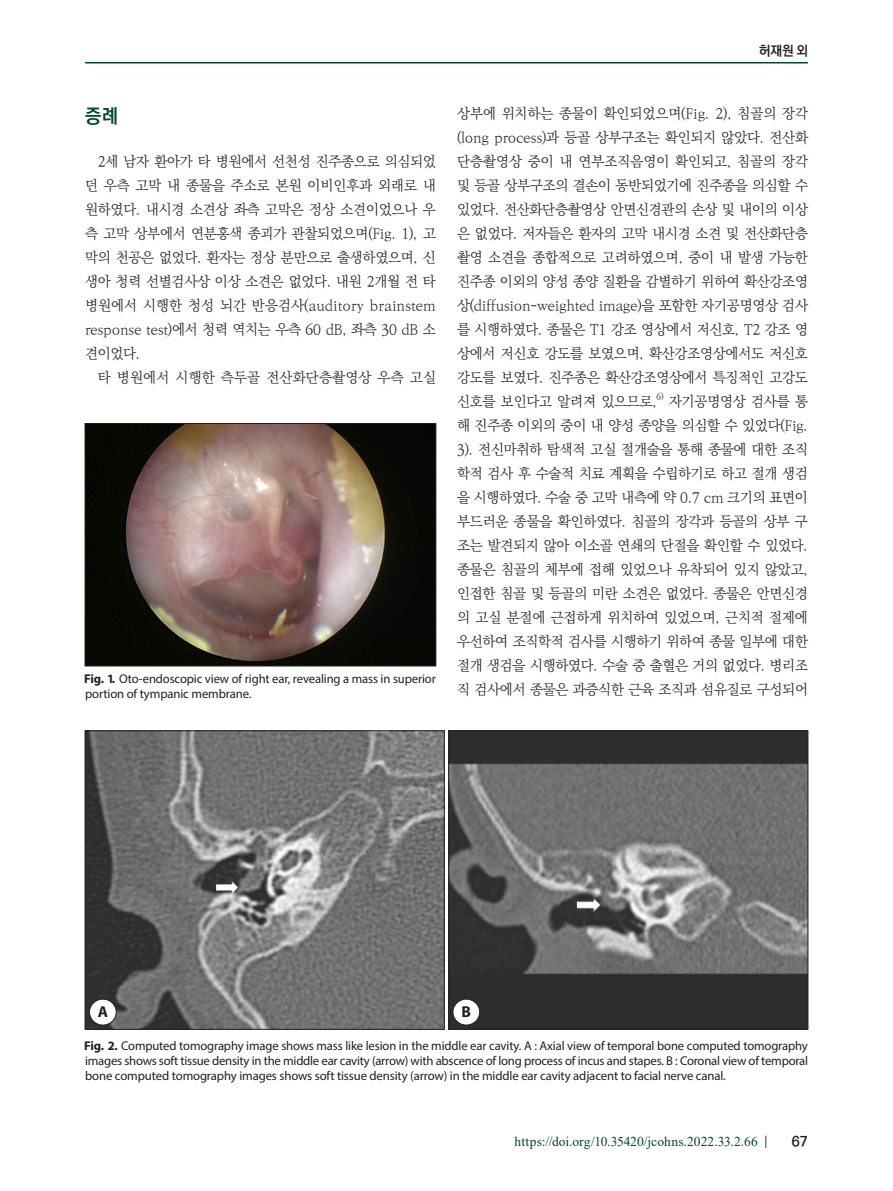
<style>
.page{position:relative;width:893px;height:1191px;background:#fff}
.page>*{position:absolute;margin:0;border:0;box-sizing:border-box;transform-origin:0 0}
.heading_1st{font:700 19.5px "Ko Pub World Dotum";color:#01492b;scale:.96 1}
.t1{font:700 15.75px "Myriad Pro";color:#231f20}
.main_text{font:300 14.25px/24px "Ko Pub World Batang";letter-spacing:-.015em;color:#231f20;text-align:justify}
.main_text-2{font:300 14.25px "Ko Pub World Batang";letter-spacing:.015em;color:#231f20}
.t2{font:700 14.25px "Ko Pub World Dotum";color:#231f20}
.t3{font:13.5px "Times New Roman";letter-spacing:.005em;color:#01492b}
.t4{font:700 13.5px "Ko Pub Dotum";color:#231f20}
.figure__table_title{font:12.75px/15.3px "Myriad Pro";letter-spacing:-.01em;color:#231f20}
.main_text-3{font:300 8.25px "Ko Pub World Batang";color:#231f20}
.s1{font-weight:700}
</style>
<div class="page">
<hr style="left:85px;top:62px;width:723px;height:1px;background:#01492b">
<img style="left:87px;top:425px;width:347px;height:239px">
<div style="left:85px;top:423px;width:351px;height:243px;border:1px solid #231f20"></div>
<img style="left:450px;top:732px;width:356px;height:295px">
<div style="left:448px;top:730px;width:360px;height:299px;border:1px solid #231f20"></div>
<img style="left:87px;top:732px;width:356px;height:295px">
<div style="left:85px;top:730px;width:360px;height:299px;border:1px solid #231f20"></div>
<div style="left:87px;top:1009px;width:15px;height:17px;background:#303030"></div>
<div style="left:90px;top:999px;width:26px;height:26px;background:#fff;border-radius:50%"></div>
<div style="left:89px;top:999px;width:27px;height:26px;border:1px solid #231f20;border-radius:50%"></div>
<div style="left:453px;top:999px;width:27px;height:26px;background:#fff;border-radius:50%"></div>
<div style="left:453px;top:999px;width:27px;height:26px;border:1px solid #231f20;border-radius:50%"></div>
<p class="heading_1st" style="left:85px;top:102px;width:36px">증례</p>
<p class="main_text" style="left:85px;top:150px;width:352px;text-indent:13px">2세 남자 환아가 타 병원에서 선천성 진주종으로 의심되었 던 우측 고막 내 종물을 주소로 본원 이비인후과 외래로 내 원하였다. 내시경 소견상 좌측 고막은 정상 소견이었으나 우 측 고막 상부에서 연분홍색 종괴가 관찰되었으며(Fig. 1), 고 막의 천공은 없었다. 환자는 정상 분만으로 출생하였으며, 신 생아 청력 선별검사상 이상 소견은 없었다. 내원 2개월 전 타 병원에서 시행한 청성 뇌간 반응검사(auditory brainstem response test)에서 청력 역치는 우측 60 dB, 좌측 30 dB 소 견이었다.</p>
<p class="main_text-2" style="left:98px;top:367px;width:340px">타 병원에서 시행한 측두골 전산화단층촬영상 우측 고실</p>
<p class="figure__table_title" style="left:84px;top:671px;width:353px"><span class="s1">Fig. 1.</span> Oto-endoscopic view of right ear, revealing a mass in superior portion of tympanic membrane.</p>
<p class="t4" style="left:759px;top:44px;width:51px">허재원 외</p>
<p class="main_text" style="left:457px;top:102px;width:352px">상부에 위치하는 종물이 확인되었으며(Fig. 2), 침골의 장각 (long process)과 등골 상부구조는 확인되지 않았다. 전산화 단층촬영상 중이 내 연부조직음영이 확인되고, 침골의 장각 및 등골 상부구조의 결손이 동반되었기에 진주종을 의심할 수 있었다. 전산화단층촬영상 안면신경관의 손상 및 내이의 이상 은 없었다. 저자들은 환자의 고막 내시경 소견 및 전산화단층 촬영 소견을 종합적으로 고려하였으며, 중이 내 발생 가능한 진주종 이외의 양성 종양 질환을 감별하기 위하여 확산강조영 상(diffusion-weighted image)을 포함한 자기공명영상 검사 를 시행하였다. 종물은 T1 강조 영상에서 저신호, T2 강조 영 상에서 저신호 강도를 보였으며, 확산강조영상에서도 저신호 강도를 보였다. 진주종은 확산강조영상에서 특징적인 고강도 신호를 보인다고 알려져 있으므로,</p>
<p class="main_text-3" style="left:657px;top:391px;width:9px">6)</p>
<p class="main_text" style="left:457px;top:390px;width:352px;text-indent:212px">자기공명영상 검사를 통 해 진주종 이외의 중이 내 양성 종양을 의심할 수 있었다(Fig.<br>3). 전신마취하 탐색적 고실 절개술을 통해 종물에 대한 조직 학적 검사 후 수술적 치료 계획을 수립하기로 하고 절개 생검 을 시행하였다. 수술 중 고막 내측에 약 0.7 cm 크기의 표면이 부드러운 종물을 확인하였다. 침골의 장각과 등골의 상부 구 조는 발견되지 않아 이소골 연쇄의 단절을 확인할 수 있었다. 종물은 침골의 체부에 접해 있었으나 유착되어 있지 않았고, 인접한 침골 및 등골의 미란 소견은 없었다. 종물은 안면신경 의 고실 분절에 근접하게 위치하여 있었으며, 근치적 절제에 우선하여 조직학적 검사를 시행하기 위하여 종물 일부에 대한 절개 생검을 시행하였다. 수술 중 출혈은 거의 없었다. 병리조 직 검사에서 종물은 과증식한 근육 조직과 섬유질로 구성되어</p>
<p class="t1" style="left:98px;top:1001px;width:12px">A</p>
<p class="t1" style="left:461px;top:1001px;width:11px">B</p>
<p class="figure__table_title" style="left:84px;top:1037px;width:725px;text-align:justify"><span class="s1">Fig. 2.</span> Computed tomography image shows mass like lesion in the middle ear cavity. A : Axial view of temporal bone computed tomography images shows soft tissue density in the middle ear cavity (arrow) with abscence of long process of incus and stapes. B : Coronal view of temporal bone computed tomography images shows soft tissue density (arrow) in the middle ear cavity adjacent to facial nerve canal.</p>
<p class="t3" style="left:515px;top:1132px;width:254px">https://doi.org/10.35420/jcohns.2022.33.2.66 <span class="s1">|</span></p>
<p class="t2" style="left:792px;top:1130px;width:18px">67</p>
</div>
